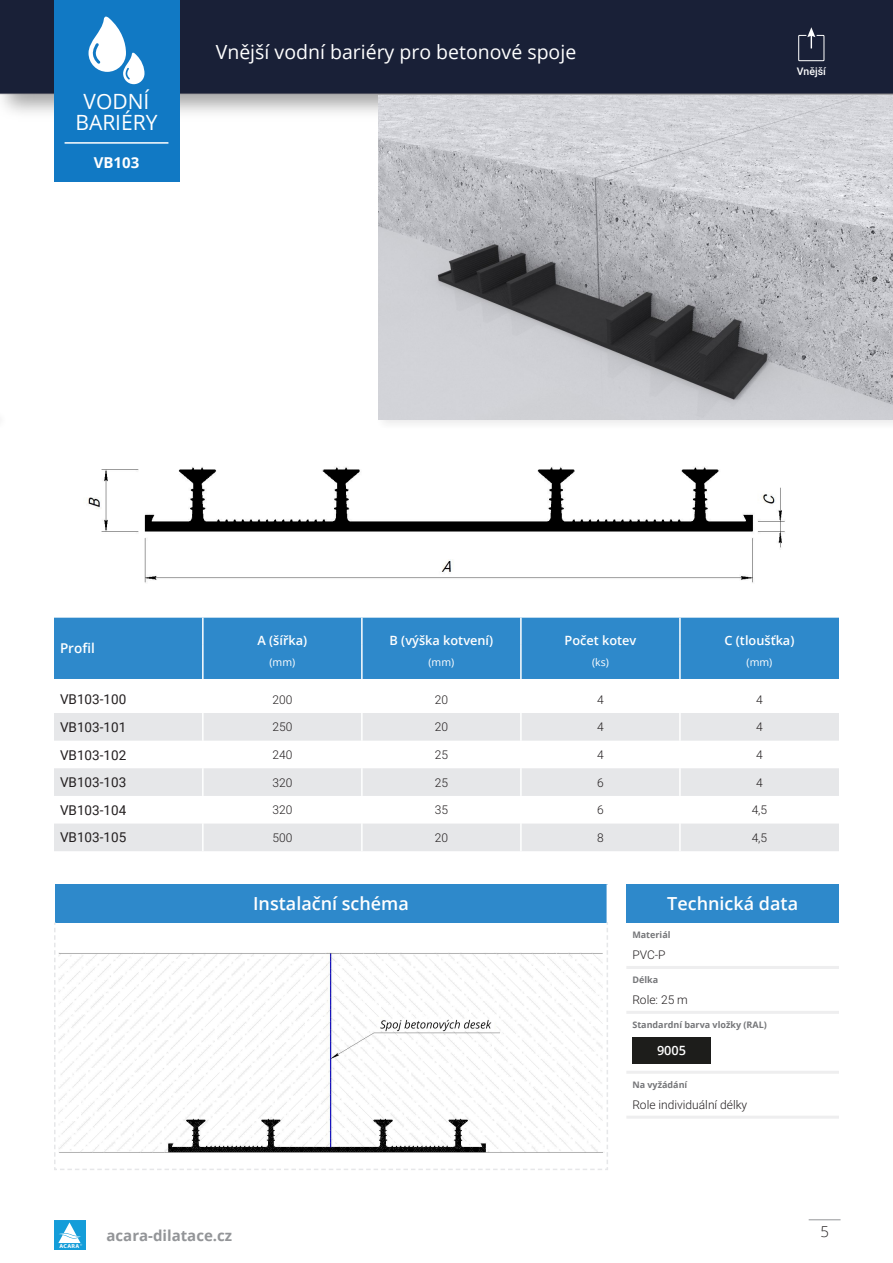
<style>
.page{position:relative;width:893px;height:1263px;background:#fff}
.page>*{position:absolute;margin:0;border:0;box-sizing:border-box;transform-origin:0 0}
.t1{font:21px/21px "Open Sans";color:#fff;text-align:center}
.t2{font:19.5px "Open Sans";color:#fff}
.t3{font:600 18px "Open Sans";color:#fff}
.t4{font:700 15px "Open Sans";color:#939598}
.t5{font:700 15px "Open Sans";color:#fff}
.t6{font:300 15px "Open Sans";color:#231f20}
.t7{font:13.5px "Roboto";color:#231f20}
.t8{font:600 13.5px "Open Sans";color:#fff}
.t9{font:600 12.75px "Open Sans";color:#fff}
.t10{font:300 12px "Roboto";color:#231f20}
.t11{font:10.5px "Open Sans";color:#fff}
.t12{font:500 10.5px "Roboto";color:#fff}
.t13{font:700 9px "Open Sans";color:#757679}
.t14{font:700 5.7px "Myriad Pro";letter-spacing:.055em;color:#fff}
</style>
<div class="page">
<div style="left:0;top:0;width:893px;height:93px;background:#192037"></div>
<div style="left:375px;top:411px;width:518px;height:18px;background:#231f20;opacity:.44"></div>
<img style="left:0;top:84px;width:893px;height:39px">
<img style="left:379px;top:95px;width:514px;height:324px">
<div style="left:798px;top:35px;width:26px;height:26px;border:1px solid #fff"></div>
<svg style="left:807px;top:27px;width:8px;height:21px"></svg>
<div style="left:54px;top:618px;width:785px;height:61px;background:#2e89cb"></div>
<svg style="left:54px;top:713px;width:785px;height:138px;fill:#e6e7e9"></svg>
<hr style="left:202px;top:713px;width:2px;height:28px;background:#fff">
<hr style="left:361px;top:713px;width:2px;height:28px;background:#fff">
<hr style="left:520px;top:713px;width:2px;height:28px;background:#fff">
<hr style="left:679px;top:713px;width:2px;height:28px;background:#fff">
<hr style="left:202px;top:741px;width:2px;height:27px;background:#fff">
<hr style="left:361px;top:741px;width:2px;height:27px;background:#fff">
<hr style="left:520px;top:741px;width:2px;height:27px;background:#fff">
<hr style="left:679px;top:741px;width:2px;height:27px;background:#fff">
<hr style="left:202px;top:768px;width:2px;height:28px;background:#fff">
<hr style="left:361px;top:768px;width:2px;height:28px;background:#fff">
<hr style="left:520px;top:768px;width:2px;height:28px;background:#fff">
<hr style="left:679px;top:768px;width:2px;height:28px;background:#fff">
<hr style="left:202px;top:796px;width:2px;height:27px;background:#fff">
<hr style="left:361px;top:796px;width:2px;height:27px;background:#fff">
<hr style="left:520px;top:796px;width:2px;height:27px;background:#fff">
<hr style="left:679px;top:796px;width:2px;height:27px;background:#fff">
<hr style="left:202px;top:823px;width:2px;height:28px;background:#fff">
<hr style="left:361px;top:823px;width:2px;height:28px;background:#fff">
<hr style="left:520px;top:823px;width:2px;height:28px;background:#fff">
<hr style="left:679px;top:823px;width:2px;height:28px;background:#fff">
<hr style="left:202px;top:618px;width:2px;height:27px;background:#fff">
<hr style="left:361px;top:618px;width:2px;height:27px;background:#fff">
<hr style="left:520px;top:618px;width:2px;height:27px;background:#fff">
<hr style="left:679px;top:618px;width:2px;height:27px;background:#fff">
<hr style="left:202px;top:645px;width:2px;height:34px;background:#fff">
<hr style="left:361px;top:645px;width:2px;height:34px;background:#fff">
<hr style="left:520px;top:645px;width:2px;height:34px;background:#fff">
<hr style="left:679px;top:645px;width:2px;height:34px;background:#fff">
<div style="left:55px;top:884px;width:552px;height:38px;background:#2e89cb"></div>
<svg style="left:54px;top:921px;width:554px;height:249px"></svg>
<hr style="left:607px;top:884px;width:1px;height:38px;background:#fff">
<div style="left:626px;top:884px;width:213px;height:38px;background:#2e89cb"></div>
<hr style="left:626px;top:966px;width:213px;height:3px;background:#eeeeef">
<hr style="left:626px;top:1011px;width:213px;height:3px;background:#eeeeef">
<hr style="left:626px;top:1071px;width:213px;height:3px;background:#eeeeef">
<hr style="left:626px;top:1116px;width:213px;height:3px;background:#eeeeef">
<div style="left:632px;top:1037px;width:79px;height:27px;background:#1d1d1b"></div>
<img style="left:58px;top:952px;width:546px;height:200px">
<img style="left:88px;top:467px;width:697px;height:116px">
<div style="left:54px;top:1220px;width:31px;height:30px;background:#1b9dd9"></div>
<div style="left:54px;top:1221px;width:31px;height:28px;background:#149dd9"></div>
<svg style="left:58px;top:1222px;width:24px;height:24px"></svg>
<hr style="left:809px;top:1219px;width:31px;height:1px;background:#939598">
<div style="left:54px;top:11px;width:125px;height:171px;background:#1179c4"></div>
<div style="left:54px;top:0;width:125px;height:128px;background:#1179c4"></div>
<hr style="left:65px;top:142px;width:103px;height:2px;background:#fff">
<svg style="left:89px;top:16px;width:55px;height:68px"></svg>
<h1 class="t1" style="left:75px;top:91px;width:84px">VODNÍ<br>BARIÉRY</h1>
<p class="t5" style="left:94px;top:152px;width:47px">VB103</p>
<p class="t2" style="left:216px;top:38px;width:362px">Vnější vodní bariéry pro betonové spoje</p>
<p class="t12" style="left:797px;top:64px;width:31px">Vnější</p>
<p class="t8" style="left:60px;top:639px;width:36px">Profil</p>
<p class="t9" style="left:257px;top:632px;width:51px">A (šířka)</p>
<p class="t9" style="left:390px;top:632px;width:105px">B (výška kotvení)</p>
<p class="t9" style="left:564px;top:632px;width:73px">Počet kotev</p>
<p class="t9" style="left:724px;top:632px;width:71px">C (tloušťka)</p>
<p class="t11" style="left:269px;top:655px;width:27px">(mm)</p>
<p class="t11" style="left:428px;top:655px;width:27px">(mm)</p>
<p class="t11" style="left:592px;top:655px;width:18px">(ks)</p>
<p class="t11" style="left:747px;top:655px;width:27px">(mm)</p>
<p class="t7" style="left:60px;top:690px;width:68px">VB103-100</p>
<p class="t10" style="left:272px;top:691px;width:21px">200</p>
<p class="t10" style="left:435px;top:691px;width:15px">20</p>
<p class="t10" style="left:597px;top:691px;width:8px">4</p>
<p class="t10" style="left:756px;top:691px;width:8px">4</p>
<p class="t7" style="left:60px;top:718px;width:68px">VB103-101</p>
<p class="t10" style="left:272px;top:719px;width:21px">250</p>
<p class="t10" style="left:435px;top:719px;width:15px">20</p>
<p class="t10" style="left:597px;top:719px;width:8px">4</p>
<p class="t10" style="left:756px;top:719px;width:8px">4</p>
<p class="t7" style="left:60px;top:745px;width:68px">VB103-102</p>
<p class="t10" style="left:272px;top:746px;width:21px">240</p>
<p class="t10" style="left:435px;top:746px;width:15px">25</p>
<p class="t10" style="left:597px;top:746px;width:8px">4</p>
<p class="t10" style="left:756px;top:746px;width:8px">4</p>
<p class="t7" style="left:60px;top:773px;width:68px">VB103-103</p>
<p class="t10" style="left:272px;top:774px;width:21px">320</p>
<p class="t10" style="left:435px;top:774px;width:15px">25</p>
<p class="t10" style="left:597px;top:774px;width:8px">6</p>
<p class="t10" style="left:756px;top:774px;width:8px">4</p>
<p class="t7" style="left:60px;top:800px;width:68px">VB103-104</p>
<p class="t10" style="left:272px;top:801px;width:21px">320</p>
<p class="t10" style="left:435px;top:801px;width:15px">35</p>
<p class="t10" style="left:597px;top:801px;width:8px">6</p>
<p class="t10" style="left:752px;top:801px;width:17px">4,5</p>
<p class="t7" style="left:60px;top:828px;width:68px">VB103-105</p>
<p class="t10" style="left:272px;top:829px;width:21px">500</p>
<p class="t10" style="left:435px;top:829px;width:15px">20</p>
<p class="t10" style="left:597px;top:829px;width:8px">8</p>
<p class="t10" style="left:752px;top:829px;width:17px">4,5</p>
<p class="t3" style="left:253px;top:891px;width:157px">Instalační schéma</p>
<p class="t3" style="left:667px;top:891px;width:132px">Technická data</p>
<p class="t13" style="left:632px;top:928px;width:40px">Materiál</p>
<p class="t10" style="left:632px;top:946px;width:35px">PVC-P</p>
<p class="t13" style="left:632px;top:973px;width:27px">Délka</p>
<p class="t10" style="left:632px;top:991px;width:57px">Role: 25 m</p>
<p class="t13" style="left:632px;top:1018px;width:136px">Standardní barva vložky (RAL)</p>
<p class="t9" style="left:657px;top:1042px;width:31px">9005</p>
<p class="t13" style="left:632px;top:1078px;width:56px">Na vyžádání</p>
<p class="t10" style="left:632px;top:1096px;width:116px">Role individuální délky</p>
<p class="t14" style="left:60px;top:1243px;width:21px">ACARA</p>
<p class="t4" style="left:107px;top:1225px;width:127px">acara-dilatace.cz</p>
<p class="t6" style="left:820px;top:1221px;width:10px">5</p>
</div>
